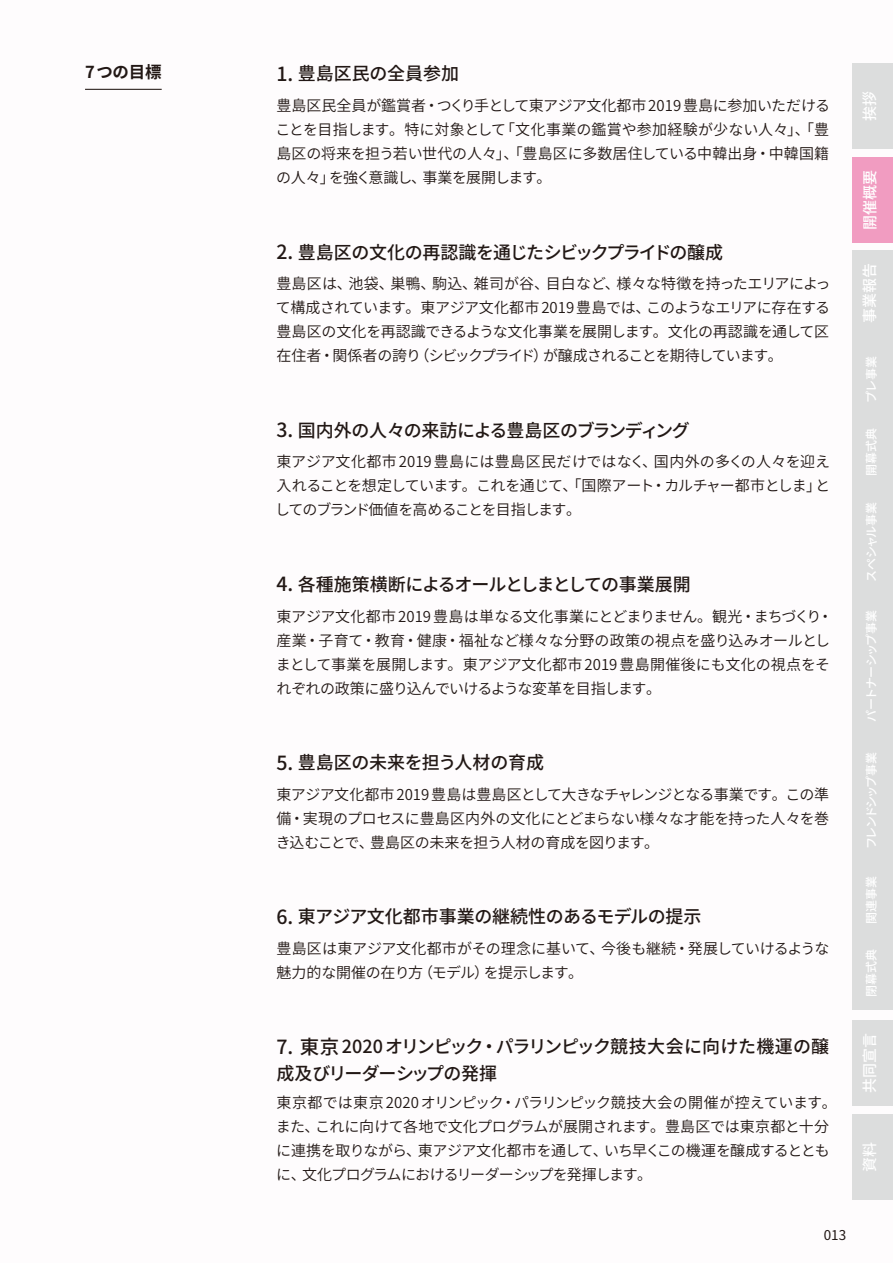
<style>
.page{position:relative;width:893px;height:1263px;background:#fff}
.page>*{position:absolute;margin:0;border:0;box-sizing:border-box;transform-origin:0 0}
.t1{font:500 18px/26.2px "Source Han Sans JP";letter-spacing:-.02em;color:#221815}
.t2{font:500 18px "Source Han Sans JP";letter-spacing:-.04em;color:#221815}
.t3{font:500 18px "Source Han Sans JP";letter-spacing:-.05em;color:#221815}
.t4{font:500 18px "Source Han Sans JP";color:#221815}
.t5{font:700 16.5px "Source Han Sans JP";letter-spacing:-.005em;color:#221815}
.t6{font:15px/24px "Source Han Sans JP";letter-spacing:-.025em;color:#221815;text-align:justify}
.t7{font:500 15px "Source Han Sans JP";color:#fff}
.t8{font:13.5px "Source Han Sans JP";color:#221815}
.t9{font:500 12px "Source Han Sans JP";letter-spacing:-.02em;color:#fff}
.t10{font:500 12px "Source Han Sans JP";letter-spacing:-.135em;color:#fff}
.s1{font-size:19.5px}
</style>
<div class="page">
<hr style="left:85px;top:89px;width:77px;height:1px;background:#221815">
<div style="left:852px;top:64px;width:41px;height:85px;background:#dcdddd"></div>
<div style="left:852px;top:157px;width:41px;height:85px;background:#f19cc1"></div>
<div style="left:852px;top:251px;width:41px;height:759px;background:#dcdddd"></div>
<div style="left:852px;top:1020px;width:41px;height:86px;background:#dcdddd"></div>
<div style="left:852px;top:1114px;width:41px;height:85px;background:#dcdddd"></div>
<p class="t5" style="left:85px;top:63px;width:78px">7つの目標</p>
<p class="t4" style="left:276px;top:64px;width:184px"><span class="s1">1.</span> 豊島区民の全員参加</p>
<p class="t6" style="left:275px;top:94px;width:556px">豊島区民全員が鑑賞者・つくり手として東アジア文化都市 2019 豊島に参加いただけることを目指します。特に対象として「文化事業の鑑賞や参加経験が少ない人々」、「豊島区の将来を担う若い世代の人々」、「豊島区に多数居住している中韓出身・中韓国籍の人々」を強く意識し、事業を展開します。</p>
<p class="t1" style="left:276px;top:239px;width:448px"><span class="s1">2.</span> 豊島区の文化の再認識を通じたシビックプライドの醸成</p>
<p class="t6" style="left:276px;top:272px;width:556px">豊島区は、池袋、巣鴨、駒込、雑司が谷、目白など、様々な特徴を持ったエリアによって構成されています。東アジア文化都市 2019 豊島では、このようなエリアに存在する豊島区の文化を再認識できるような文化事業を展開します。文化の再認識を通して区在住者・関係者の誇り（シビックプライド）が醸成されることを期待しています。</p>
<p class="t2" style="left:276px;top:420px;width:415px"><span class="s1">3.</span> 国内外の人々の来訪による豊島区のブランディング</p>
<p class="t6" style="left:275px;top:450px;width:557px">東アジア文化都市 2019 豊島には豊島区民だけではなく、国内外の多くの人々を迎え入れることを想定しています。これを通じて、「国際アート・カルチャー都市としま」としてのブランド価値を高めることを目指します。</p>
<p class="t3" style="left:276px;top:574px;width:416px"><span class="s1">4.</span> 各種施策横断によるオールとしまとしての事業展開</p>
<p class="t6" style="left:276px;top:604px;width:558px;text-align:left">東アジア文化都市 2019 豊島は単なる文化事業にとどまりません。観光・まちづくり・産業・子育て・教育・健康・福祉など様々な分野の政策の視点を盛り込みオールとしまとして事業を展開します。東アジア文化都市 2019 豊島開催後にも文化の視点をそれぞれの政策に盛り込んでいけるような変革を目指します。</p>
<p class="t1" style="left:276px;top:750px;width:269px"><span class="s1">5.</span> 豊島区の未来を担う人材の育成</p>
<p class="t6" style="left:276px;top:782px;width:555px">東アジア文化都市 2019 豊島は豊島区として大きなチャレンジとなる事業です。この準備・実現のプロセスに豊島区内外の文化にとどまらない様々な才能を持った人々を巻き込むことで、豊島区の未来を担う人材の育成を図ります。</p>
<p class="t1" style="left:276px;top:904px;width:426px"><span class="s1">6.</span> 東アジア文化都市事業の継続性のあるモデルの提示</p>
<p class="t6" style="left:276px;top:937px;width:555px">豊島区は東アジア文化都市がその理念に基いて、今後も継続・発展していけるような魅力的な開催の在り方（モデル）を提示します。</p>
<p class="t1" style="left:276px;top:1034px;width:554px"><span class="s1">7. 東京</span>2020 オリンピック・パラリンピック競技大会に向けた機運の醸成及びリーダーシップの発揮</p>
<p class="t6" style="left:276px;top:1091px;width:562px;text-align:left">東京都では東京 2020 オリンピック・パラリンピック競技大会の開催が控えています。また、これに向けて各地で文化プログラムが展開されます。豊島区では東京都と十分に連携を取りながら、東アジア文化都市を通して、いち早くこの機運を醸成するとともに、文化プログラムにおけるリーダーシップを発揮します。</p>
<p class="t7" style="left:861px;top:121px;width:31px;rotate:-90deg">挨拶</p>
<p class="t7" style="left:861px;top:230px;width:61px;rotate:-90deg">開催概要</p>
<p class="t7" style="left:861px;top:323px;width:61px;rotate:-90deg">事業報告</p>
<p class="t9" style="left:864px;top:402px;width:48px;rotate:-90deg">プレ事業</p>
<p class="t9" style="left:864px;top:476px;width:49px;rotate:-90deg">開幕式典</p>
<p class="t9" style="left:864px;top:582px;width:81px;rotate:-90deg">スペシャル事業</p>
<p class="t9" style="left:864px;top:722px;width:113px;rotate:-90deg">パートナーシップ事業</p>
<p class="t10" style="left:864px;top:849px;width:99px;rotate:-90deg">フレンドシップ事業</p>
<p class="t9" style="left:864px;top:924px;width:49px;rotate:-90deg">関連事業</p>
<p class="t9" style="left:864px;top:997px;width:49px;rotate:-90deg">閉幕式典</p>
<p class="t7" style="left:861px;top:1093px;width:61px;rotate:-90deg">共同宣言</p>
<p class="t7" style="left:861px;top:1172px;width:32px;rotate:-90deg">資料</p>
<p class="t8" style="left:824px;top:1227px;width:24px">013</p>
</div>
